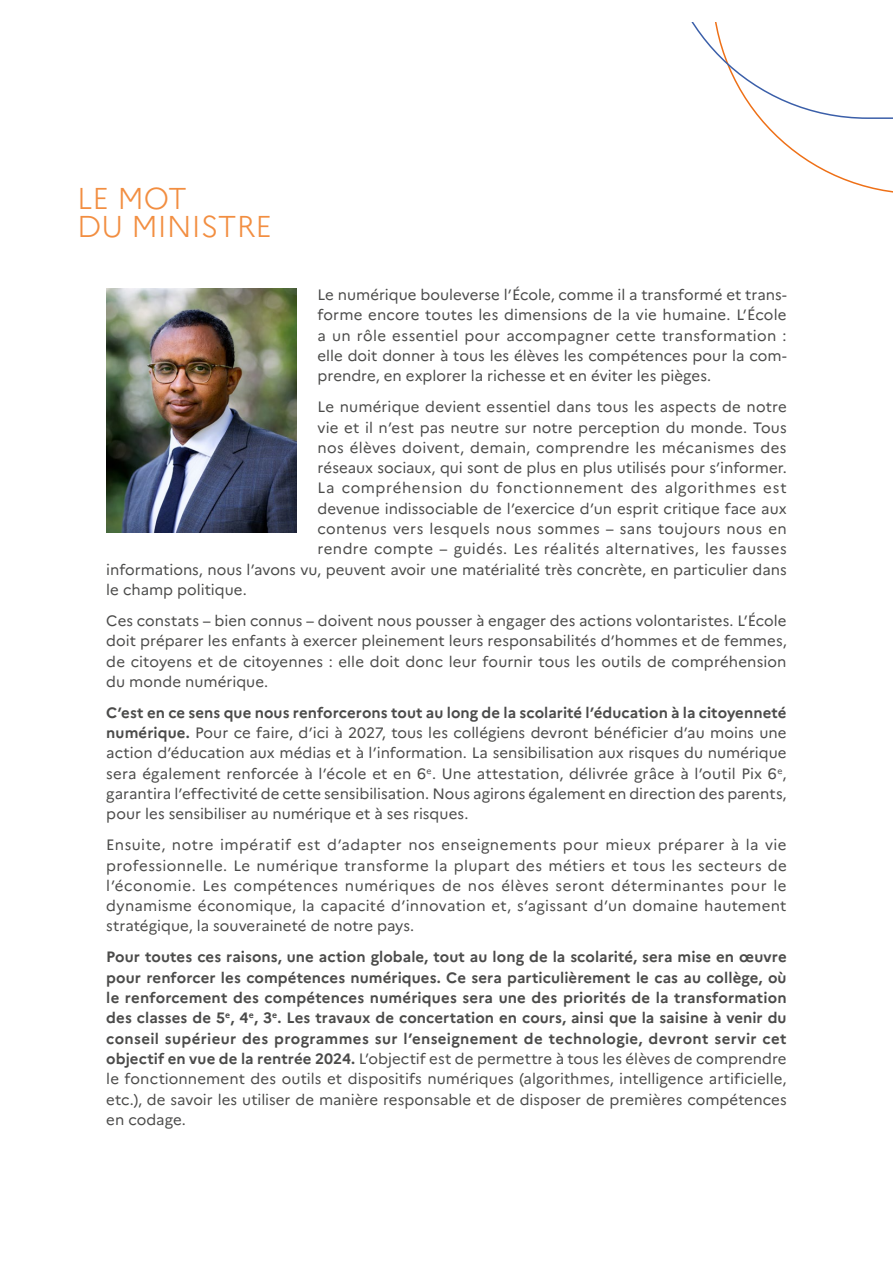
<style>
.page{position:relative;width:893px;height:1263px;background:#fff}
.page>*{position:absolute;margin:0;border:0;box-sizing:border-box;transform-origin:0 0}
.t1{font:300 30.15px/28.5px "Marianne";color:#f28e41}
.t2{font:15px/20.2px "Marianne";letter-spacing:.005em;color:#4b4b4a;text-align:justify}
.t3{font:700 15px/20.2px "Marianne";letter-spacing:.025em;color:#4b4b4a;text-align:justify}
.t4{font:15px "Marianne";letter-spacing:.025em;color:#4b4b4a}
.t5{font:15px "Marianne";letter-spacing:.04em;color:#4b4b4a}
.s1{font-weight:700}
.s2{font-weight:400}
</style>
<div class="page">
<svg style="left:691px;top:22px;width:202px;height:171px"></svg>
<img style="left:106px;top:289px;width:190px;height:244px">
<h1 class="t1" style="left:77px;top:184px;width:196px">LE MOT<br>DU MINISTRE</h1>
<p class="t2" style="left:317px;top:284px;width:471px">Le numérique bouleverse l’École, comme il a transformé et trans&shy;forme encore toutes les dimensions de la vie humaine. L’École a un rôle essentiel pour accompagner cette transformation : elle doit donner à tous les élèves les compétences pour la com&shy;prendre, en explorer la richesse et en éviter les pièges.</p>
<p class="t2" style="left:317px;top:397px;width:471px">Le numérique devient essentiel dans tous les aspects de notre</p>
<p class="t2" style="left:317px;top:417px;width:471px">vie et il n’est pas neutre sur notre perception du monde. Tous</p>
<p class="t4" style="left:317px;top:438px;width:471px">nos élèves doivent, demain, comprendre les mécanismes des</p>
<p class="t2" style="left:317px;top:458px;width:471px">réseaux sociaux, qui sont de plus en plus utilisés pour s’informer.</p>
<p class="t5" style="left:317px;top:479px;width:471px">La compréhension du fonctionnement des algorithmes est</p>
<p class="t2" style="left:317px;top:498px;width:471px">devenue indissociable de l’exercice d’un esprit critique face aux</p>
<p class="t4" style="left:317px;top:520px;width:471px">contenus vers lesquels nous sommes – sans toujours nous en</p>
<p class="t4" style="left:317px;top:540px;width:471px">rendre compte – guidés. Les réalités alternatives, les fausses</p>
<p class="t2" style="left:106px;top:559px;width:682px">informations, nous l’avons vu, peuvent avoir une matérialité très concrète, en particulier dans</p>
<p class="t2" style="left:106px;top:579px;width:142px">le champ politique.</p>
<p class="t2" style="left:106px;top:610px;width:682px">Ces constats – bien connus – doivent nous pousser à engager des actions volontaristes. L’École doit préparer les enfants à exercer pleinement leurs responsabilités d’hommes et de femmes, de citoyens et de citoyennes : elle doit donc leur fournir tous les outils de compréhension du monde numérique.</p>
<p class="t2" style="left:106px;top:702px;width:682px"><span class="s1">C’est en ce sens que nous renforcerons tout au long de la scolarité l’éducation à la citoyenneté numérique.</span> Pour ce faire, d’ici à 2027, tous les collégiens devront bénéficier d’au moins une action d’éducation aux médias et à l’information. La sensibilisation aux risques du numérique sera également renforcée à l’école et en 6<sup>e</sup>. Une attestation, délivrée grâce à l’outil Pix 6<sup>e</sup>, garantira l’effectivité de cette sensibilisation. Nous agirons également en direction des parents, pour les sensibiliser au numérique et à ses risques.</p>
<p class="t2" style="left:106px;top:835px;width:682px">Ensuite, notre impératif est d’adapter nos enseignements pour mieux préparer à la vie professionnelle. Le numérique transforme la plupart des métiers et tous les secteurs de l’économie. Les compétences numériques de nos élèves seront déterminantes pour le dynamisme économique, la capacité d’innovation et, s’agissant d’un domaine hautement stratégique, la -souveraineté de notre pays.</p>
<p class="t3" style="left:106px;top:947px;width:682px">Pour toutes ces raisons, une action globale, tout au long de la scolarité, sera mise en œuvre pour renforcer les compétences numériques. Ce sera particulièrement le cas au collège, où le renforcement des compétences numériques sera une des priorités de la transformation des classes de 5<sup>e</sup>, 4<sup>e</sup>, 3<sup>e</sup>. Les travaux de concertation en cours, ainsi que la saisine à venir du conseil supérieur des programmes sur l’enseignement de technologie, devront servir cet objectif en vue de la rentrée 2024. <span class="s2">L’objectif est de permettre à tous les élèves de comprendre le fonctionnement des outils et dispositifs numériques (algorithmes, intelligence artificielle, etc.), de savoir les utiliser de manière responsable et de disposer de premières compétences en codage.</span></p>
</div>
